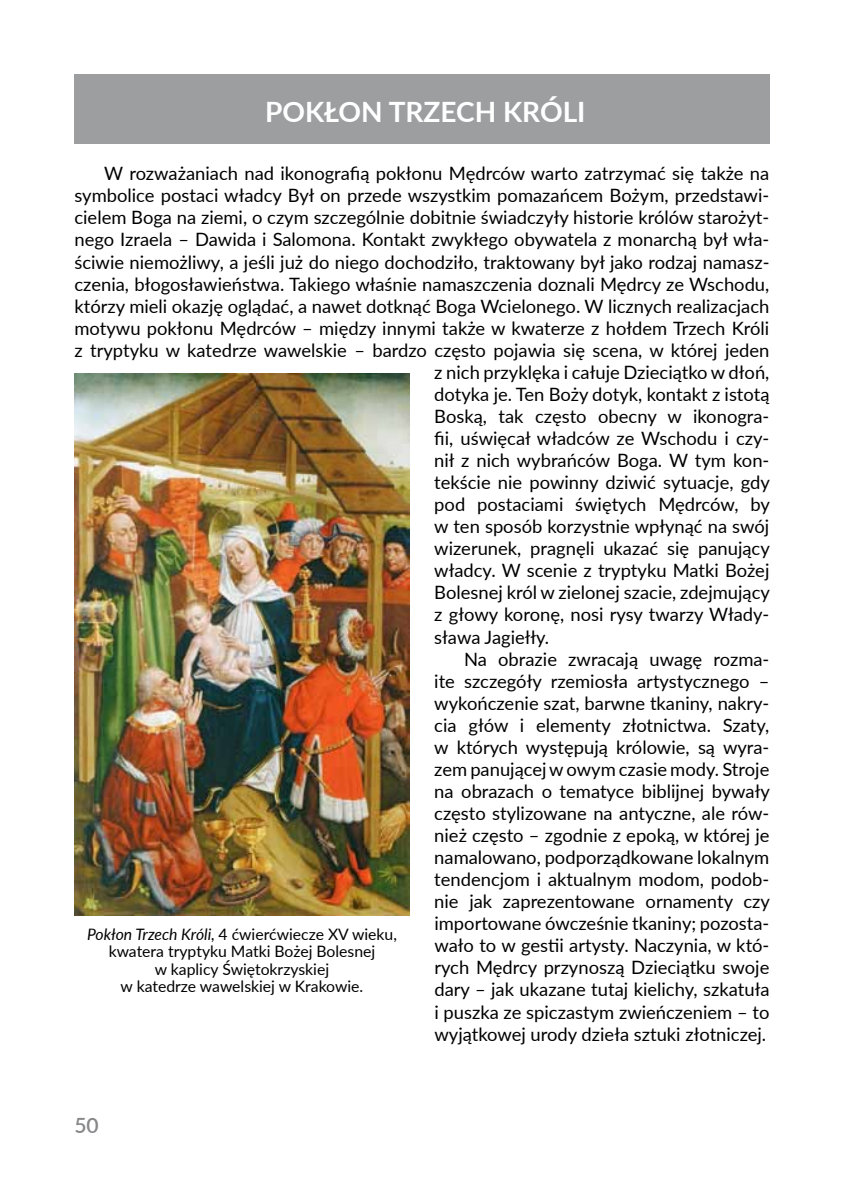
<style>
.page{position:relative;width:844px;height:1191px;background:#fff}
.page>*{position:absolute;margin:0;border:0;box-sizing:border-box;transform-origin:0 0}
.t1{font:700 28px "Lato";color:#fff}
.t2{font:600 21px "Lato";color:#87888a}
.t3{font:18.38px "Lato";color:#000}
.t4{font:15.75px/17.5px "Lato";color:#000;text-align:center}
.s1{font-style:italic}
</style>
<div class="page">
<div style="left:74px;top:74px;width:695px;height:69px;background:#9c9e9f"></div>
<img style="left:74px;top:373px;width:335px;height:542px">
<h1 class="t1" style="left:265px;top:91px;width:322px">POKŁON TRZECH KRÓLI</h1>
<p class="t3" style="left:104px;top:160px;width:666px">W rozważaniach nad ikonografią pokłonu Mędrców warto zatrzymać się także na</p>
<p class="t3" style="left:74px;top:182px;width:696px">symbolice postaci władcy Był on przede wszystkim pomazańcem Bożym, przedstawi-</p>
<p class="t3" style="left:74px;top:205px;width:696px">cielem Boga na ziemi, o czym szczególnie dobitnie świadczyły historie królów starożyt-</p>
<p class="t3" style="left:74px;top:227px;width:696px">nego Izraela – Dawida i Salomona. Kontakt zwykłego obywatela z monarchą był wła-</p>
<p class="t3" style="left:74px;top:249px;width:696px">ściwie niemożliwy, a jeśli już do niego dochodziło, traktowany był jako rodzaj namasz-</p>
<p class="t3" style="left:74px;top:271px;width:696px">czenia, błogosławieństwa. Takiego właśnie namaszczenia doznali Mędrcy ze Wschodu,</p>
<p class="t3" style="left:74px;top:293px;width:696px">którzy mieli okazję oglądać, a nawet dotknąć Boga Wcielonego. W licznych realizacjach</p>
<p class="t3" style="left:74px;top:315px;width:696px">motywu pokłonu Mędrców – między innymi także w kwaterze z hołdem Trzech Króli</p>
<p class="t3" style="left:74px;top:337px;width:696px">z tryptyku w katedrze wawelskie – bardzo często pojawia się scena, w której jeden</p>
<p class="t3" style="left:434px;top:359px;width:336px">z nich przyklęka i całuje Dzieciątko w dłoń,</p>
<p class="t3" style="left:434px;top:381px;width:336px">dotyka je. Ten Boży dotyk, kontakt z istotą</p>
<p class="t3" style="left:434px;top:403px;width:336px">Boską, tak często obecny w ikonogra-</p>
<p class="t3" style="left:434px;top:425px;width:336px">fii, uświęcał władców ze Wschodu i czy-</p>
<p class="t3" style="left:434px;top:447px;width:336px">nił z nich wybrańców Boga. W tym kon-</p>
<p class="t3" style="left:434px;top:469px;width:337px">tekście nie powinny dziwić sytuacje, gdy</p>
<p class="t3" style="left:434px;top:491px;width:337px">pod postaciami świętych Mędrców, by</p>
<p class="t3" style="left:434px;top:513px;width:336px">w ten sposób korzystnie wpłynąć na swój</p>
<p class="t3" style="left:434px;top:535px;width:337px">wizerunek, pragnęli ukazać się panujący</p>
<p class="t3" style="left:434px;top:557px;width:336px">władcy. W scenie z tryptyku Matki Bożej</p>
<p class="t3" style="left:434px;top:579px;width:337px">Bolesnej król w zielonej szacie, zdejmujący</p>
<p class="t3" style="left:434px;top:601px;width:336px">z głowy koronę, nosi rysy twarzy Włady-</p>
<p class="t3" style="left:434px;top:623px;width:116px">sława Jagiełły.</p>
<p class="t3" style="left:464px;top:646px;width:307px">Na obrazie zwracają uwagę rozma-</p>
<p class="t3" style="left:434px;top:668px;width:336px">ite szczegóły rzemiosła artystycznego –</p>
<p class="t3" style="left:434px;top:690px;width:336px">wykończenie szat, barwne tkaniny, nakry-</p>
<p class="t3" style="left:434px;top:712px;width:336px">cia głów i elementy złotnictwa. Szaty,</p>
<p class="t3" style="left:434px;top:734px;width:336px">w których występują królowie, są wyra-</p>
<p class="t3" style="left:434px;top:756px;width:336px">zem panującej w owym czasie mody. Stroje</p>
<p class="t3" style="left:434px;top:778px;width:337px">na obrazach o tematyce biblijnej bywały</p>
<p class="t3" style="left:434px;top:800px;width:336px">często stylizowane na antyczne, ale rów-</p>
<p class="t3" style="left:434px;top:822px;width:336px">nież często – zgodnie z epoką, w której je</p>
<p class="t3" style="left:434px;top:844px;width:336px">namalowano, podporządkowane lokalnym</p>
<p class="t3" style="left:434px;top:866px;width:336px">tendencjom i aktualnym modom, podob-</p>
<p class="t3" style="left:434px;top:888px;width:337px">nie jak zaprezentowane ornamenty czy</p>
<p class="t3" style="left:434px;top:910px;width:336px">importowane ówcześnie tkaniny; pozosta-</p>
<p class="t3" style="left:434px;top:932px;width:336px">wało to w gestii artysty. Naczynia, w któ-</p>
<p class="t3" style="left:434px;top:954px;width:336px">rych Mędrcy przynoszą Dzieciątku swoje</p>
<p class="t3" style="left:434px;top:976px;width:336px">dary – jak ukazane tutaj kielichy, szkatuła</p>
<p class="t3" style="left:434px;top:998px;width:336px">i puszka ze spiczastym zwieńczeniem – to</p>
<p class="t3" style="left:434px;top:1020px;width:333px">wyjątkowej urody dzieła sztuki złotniczej.</p>
<p class="t4" style="left:87px;top:924px;width:311px"><span class="s1">Pokłon Trzech Króli,</span> 4 ćwierćwiecze XV wieku, kwatera tryptyku Matki Bożej Bolesnej<br>w kaplicy Świętokrzyskiej<br>w katedrze wawelskiej w Krakowie.</p>
<p class="t2" style="left:74px;top:1110px;width:26px">50</p>
</div>
